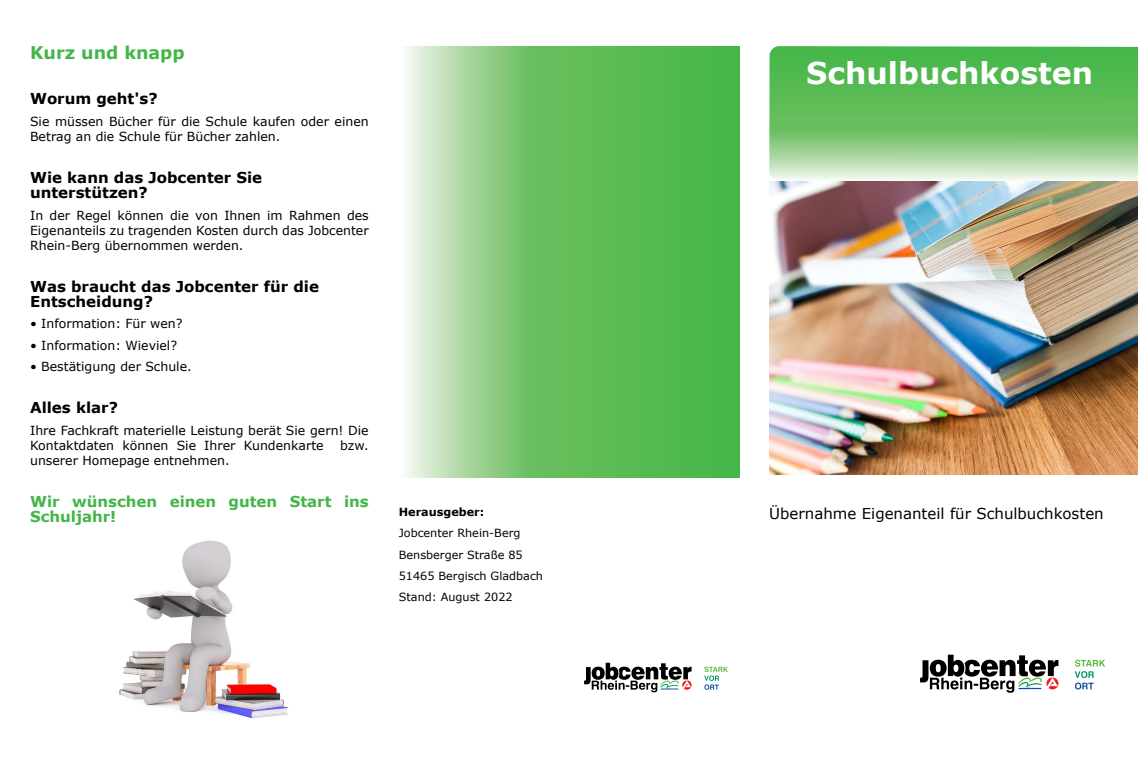
<style>
.page{position:relative;width:1138px;height:766px;background:#fff}
.page>*{position:absolute;margin:0;border:0;box-sizing:border-box;transform-origin:0 0}
.t1{font:700 30px "Verdana";color:#fff}
.t2{font:700 17.5px "Verdana";color:#43b649}
.t3{font:700 15px/15px "Verdana";color:#000001}
.t4{font:700 15px/15px "Verdana";color:#43b649}
.t5{font:15px "Verdana";color:#000001}
.t6{font:12.5px/15px "Verdana";color:#000001}
.t7{font:11.25px/21.2px "Verdana";color:#000001}
.t8{font:700 11.25px "Verdana";color:#000001}
</style>
<div class="page">
<svg style="left:769px;top:46px;width:368px;height:136px;background:#78c573"></svg>
<svg style="left:920px;top:654px;width:138px;height:38px"></svg>
<svg style="left:1074px;top:659px;width:31px;height:30px"></svg>
<img style="left:769px;top:182px;width:368px;height:292px">
<svg style="left:584px;top:662px;width:107px;height:30px"></svg>
<svg style="left:704px;top:666px;width:24px;height:23px"></svg>
<img style="left:119px;top:540px;width:170px;height:179px">
<svg style="left:406px;top:46px;width:333px;height:431px;background:#76c571"></svg>
<h2 class="t2" style="left:30px;top:46px;width:156px">Kurz und knapp</h2>
<p class="t3" style="left:30px;top:93px;width:129px">Worum geht's?</p>
<p class="t6" style="left:30px;top:115px;width:340px">Sie müssen Bücher für die Schule kaufen oder einen<br>Betrag an die Schule für Bücher zahlen.</p>
<p class="t3" style="left:30px;top:171px;width:233px">Wie kann das Jobcenter Sie unterstützen?</p>
<p class="t6" style="left:30px;top:208px;width:340px;text-align:justify">In der Regel können die von Ihnen im Rahmen des Eigenanteils zu tragenden Kosten durch das Jobcenter Rhein-Berg übernommen werden.</p>
<p class="t3" style="left:30px;top:280px;width:290px">Was braucht das Jobcenter für die<br>Entscheidung?</p>
<p class="t6" style="left:30px;top:317px;width:154px">• Information: Für wen?</p>
<p class="t6" style="left:30px;top:338px;width:149px">• Information: Wieviel?</p>
<p class="t6" style="left:30px;top:360px;width:163px">• Bestätigung der Schule.</p>
<p class="t3" style="left:30px;top:401px;width:89px">Alles klar?</p>
<p class="t6" style="left:30px;top:423px;width:340px">Ihre Fachkraft materielle Leistung berät Sie gern! Die<br>Kontaktdaten können Sie Ihrer Kundenkarte</p>
<p class="t6" style="left:340px;top:438px;width:30px">bzw.</p>
<p class="t6" style="left:30px;top:453px;width:201px">unserer Homepage entnehmen.</p>
<p class="t4" style="left:30px;top:495px;width:340px">Wir wünschen einen guten Start ins<br>Schuljahr!</p>
<p class="t8" style="left:399px;top:507px;width:87px">Herausgeber:</p>
<p class="t7" style="left:399px;top:523px;width:146px">Jobcenter Rhein-Berg<br>Bensberger Straße 85<br>51465 Bergisch Gladbach<br>Stand: August 2022</p>
<h1 class="t1" style="left:806px;top:61px;width:288px">Schulbuchkosten</h1>
<p class="t5" style="left:769px;top:507px;width:336px">Übernahme Eigenanteil für Schulbuchkosten</p>
</div>
